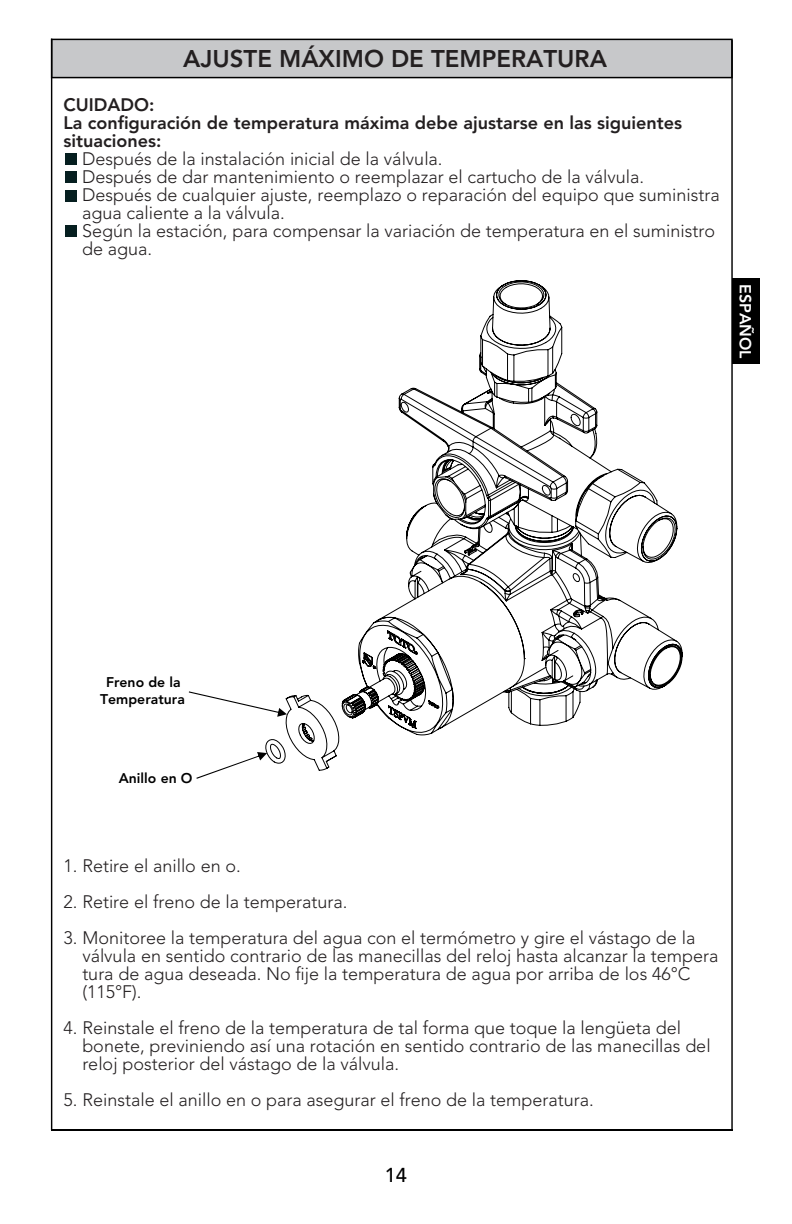
<style>
.page{position:relative;width:792px;height:1224px;background:#fff}
.page>*{position:absolute;margin:0;border:0;box-sizing:border-box;transform-origin:0 0}
.t1{font:800 24px "Avenir LT Std";color:#231f20}
.t2{font:500 20px "Avenir LT Std";color:#000}
.t3{font:300 18px/18px "Avenir LT Std";color:#231f20}
.t4{font:800 18px/18px "Avenir LT Std";color:#231f20}
.t5{font:800 16px "Avenir LT Std";color:#fff}
.t6{font:800 14px/16.8px "Avenir LT Std";color:#000;text-align:center}
</style>
<div class="page">
<svg style="left:52px;top:39px;width:681px;height:39px;background:#bbbbbd"></svg>
<hr style="left:51px;top:39px;width:1px;height:1091px;background:#000">
<hr style="left:731px;top:40px;width:2px;height:1090px;background:#000">
<div style="left:732px;top:278px;width:27px;height:86px;background:#000"></div>
<svg style="left:189px;top:691px;width:76px;height:19px"></svg>
<svg style="left:196px;top:752px;width:69px;height:27px"></svg>
<hr style="left:51px;top:1129px;width:682px;height:2px;background:#000">
<svg style="left:265px;top:280px;width:418px;height:491px"></svg>
<div style="left:65px;top:154px;width:11px;height:11px;background:#061f20"></div>
<div style="left:65px;top:171px;width:11px;height:12px;background:#061f20"></div>
<div style="left:65px;top:190px;width:11px;height:11px;background:#061f20"></div>
<div style="left:65px;top:225px;width:11px;height:12px;background:#061f20"></div>
<h1 class="t1" style="left:183px;top:45px;width:425px">AJUSTE MÁXIMO DE TEMPERATURA</h1>
<p class="t4" style="left:64px;top:96px;width:620px">CUIDADO:<br>La configuración de temperatura máxima debe ajustarse en las siguientes situaciones:</p>
<p class="t3" style="left:82px;top:150px;width:639px">Después de la instalación inicial de la válvula.<br>Después de dar mantenimiento o reemplazar el cartucho de la válvula.<br>Después de cualquier ajuste, reemplazo o reparación del equipo que suministra agua caliente a la válvula.<br>Según la estación, para compensar la variación de temperatura en el suministro de agua.</p>
<p class="t5" style="left:755px;top:284px;width:76px;rotate:90deg">ESPAÑOL</p>
<p class="t6" style="left:100px;top:674px;width:86px">Freno de la<br>Temperatura</p>
<p class="t6" style="left:119px;top:770px;width:75px">Anillo en O</p>
<p class="t3" style="left:64px;top:857px;width:179px">1. Retire el anillo en o.</p>
<p class="t3" style="left:64px;top:893px;width:285px">2. Retire el freno de la temperatura.</p>
<p class="t3" style="left:82px;top:929px;width:638px;text-indent:-19px">3. Monitoree la temperatura del agua con el termómetro y gire el vástago de la válvula en sentido contrario de las manecillas del reloj hasta alcanzar la tempera tura de agua deseada. No fije la temperatura de agua por arriba de los 46°C (115°F).</p>
<p class="t3" style="left:82px;top:1019px;width:630px;text-indent:-19px">4. Reinstale el freno de la temperatura de tal forma que toque la lengüeta del bonete, previniendo así una rotación en sentido contrario de las manecillas del reloj posterior del vástago de la válvula.</p>
<p class="t3" style="left:64px;top:1091px;width:532px">5. Reinstale el anillo en o para asegurar el freno de la temperatura.</p>
<p class="t2" style="left:385px;top:1163px;width:24px">14</p>
</div>
